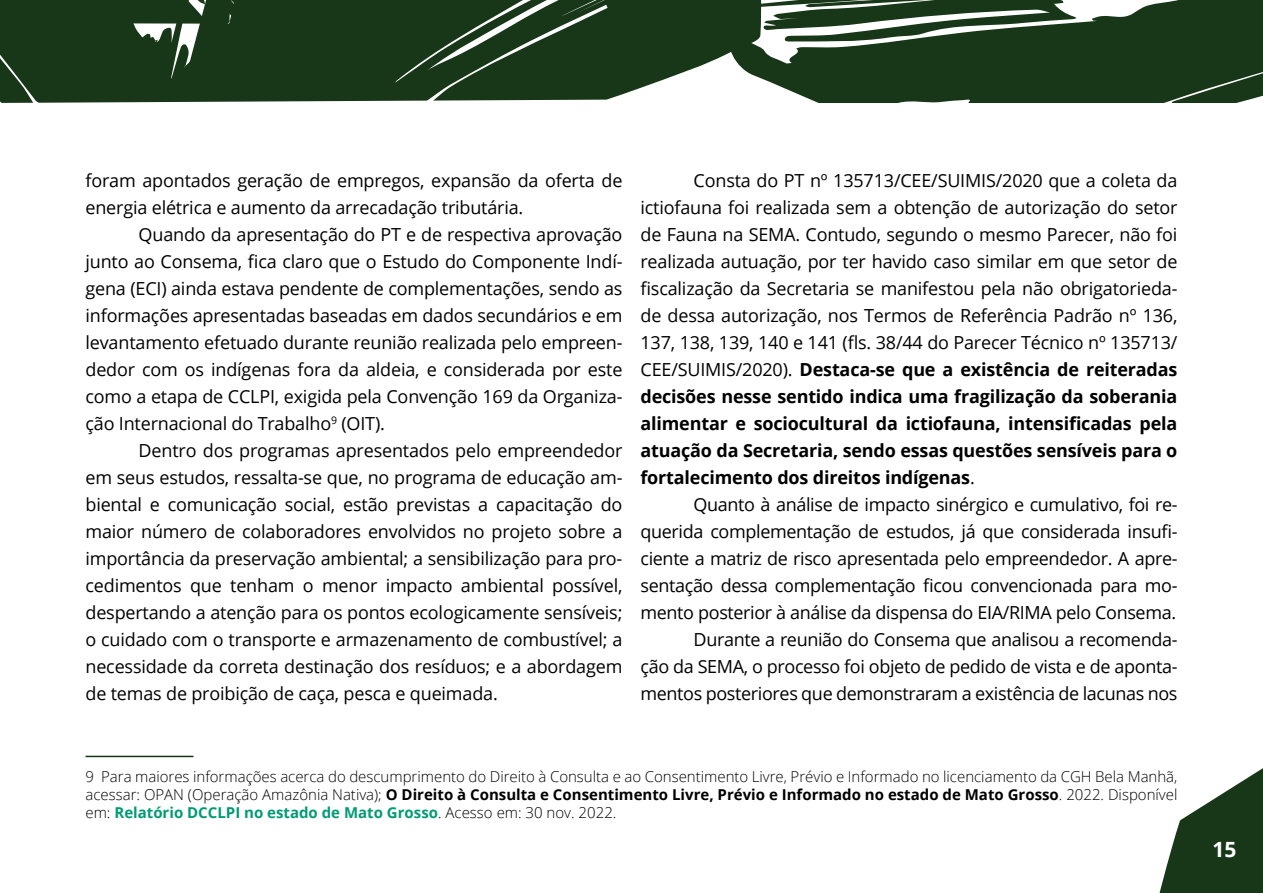
<style>
.page{position:relative;width:1263px;height:893px;background:#fff}
.page>*{position:absolute;margin:0;border:0;box-sizing:border-box;transform-origin:0 0}
.t1{font:700 21px "Open Sans";color:#fff}
.t2{font:18px/27px "Open Sans";letter-spacing:-.02em;color:#000;text-align:justify}
.t3{font:300 15px/18px "Open Sans";color:#000;text-align:justify}
.s1{font-weight:700}
.s2{font-weight:700;color:#009b74}
</style>
<div class="page">
<svg style="left:0;top:0;width:1263px;height:103px;background:#334f33"></svg>
<svg style="left:1159px;top:768px;width:104px;height:125px"></svg>
<hr style="left:86px;top:756px;width:108px;height:1px;background:#183718">
<p class="t2" style="left:86px;top:166px;width:538px">foram apontados geração de empregos, expansão da oferta de energia elétrica e aumento da arrecadação tributária.</p>
<p class="t2" style="left:86px;top:220px;width:538px;text-indent:53px">Quando da apresentação do PT e de respectiva aprovação junto ao Consema, fica claro que o Estudo do Componente Indí&shy;gena (ECI) ainda estava pendente de complementações, sendo as informações apresentadas baseadas em dados secundários e em levantamento efetuado durante reunião realizada pelo empreen&shy;dedor com os indígenas fora da aldeia, e considerada por este como a etapa de CCLPI, exigida pela Convenção 169 da Organiza&shy;ção Internacional do Trabalho<sup>9</sup> (OIT).</p>
<p class="t2" style="left:85px;top:436px;width:538px;text-indent:53px">Dentro dos programas apresentados pelo empreendedor em seus estudos, ressalta-se que, no programa de educação am&shy;biental e comunicação social, estão previstas a capacitação do maior número de colaboradores envolvidos no projeto sobre a importância da preservação ambiental; a sensibilização para pro&shy;cedimentos que tenham o menor impacto ambiental possível, despertando a atenção para os pontos ecologicamente sensíveis; o cuidado com o transporte e armazenamento de combustível; a necessidade da correta destinação dos resíduos; e a abordagem de temas de proibição de caça, pesca e queimada.</p>
<p class="t2" style="left:640px;top:166px;width:538px;text-indent:53px">Consta do PT nº 135713/CEE/SUIMIS/2020 que a coleta da ictiofauna foi realizada sem a obtenção de autorização do setor de Fauna na SEMA. Contudo, segundo o mesmo Parecer, não foi realizada autuação, por ter havido caso similar em que setor de fiscalização da Secretaria se manifestou pela não obrigatorieda&shy;de dessa autorização, nos Termos de Referência Padrão nº 136, 137, 138, 139, 140 e 141 (fls. 38/44 do Parecer Técnico nº 135713/ CEE/SUIMIS/2020). <span class="s1">Destaca-se que a existência de reiteradas decisões nesse sentido indica uma fragilização da soberania alimentar e sociocultural da ictiofauna, intensificadas pela atuação da Secretaria, sendo essas questões sensíveis para o fortalecimento dos direitos indígenas</span>.</p>
<p class="t2" style="left:640px;top:490px;width:538px;text-align:right">Quanto à análise de impacto sinérgico e cumulativo, foi re&shy;querida complementação de estudos, já que considerada insufi&shy;ciente a matriz de risco apresentada pelo empreendedor. A apre&shy;sentação dessa complementação ficou convencionada para mo&shy;mento posterior à análise da dispensa do EIA/RIMA pelo Consema.<br>Durante a reunião do Consema que analisou a recomenda-<br>ção da SEMA, o processo foi objeto de pedido de vista e de aponta&shy;mentos posteriores que demonstraram a existência de lacunas nos</p>
<p class="t3" style="left:85px;top:767px;width:1093px">9 Para maiores informações acerca do descumprimento do Direito à Consulta e ao Consentimento Livre, Prévio e Informado no licenciamento da CGH Bela Manhã, acessar: OPAN (Operação Amazônia Nativa); <span class="s1">O Direito à Consulta e Consentimento Livre, Prévio e Informado no estado de Mato Grosso</span>. 2022. Disponível em: <span class="s2">Relatório DCCLPI no estado de Mato Grosso</span>. Acesso em: 30 nov. 2022.</p>
<p class="t1" style="left:1212px;top:835px;width:25px">15</p>
</div>
